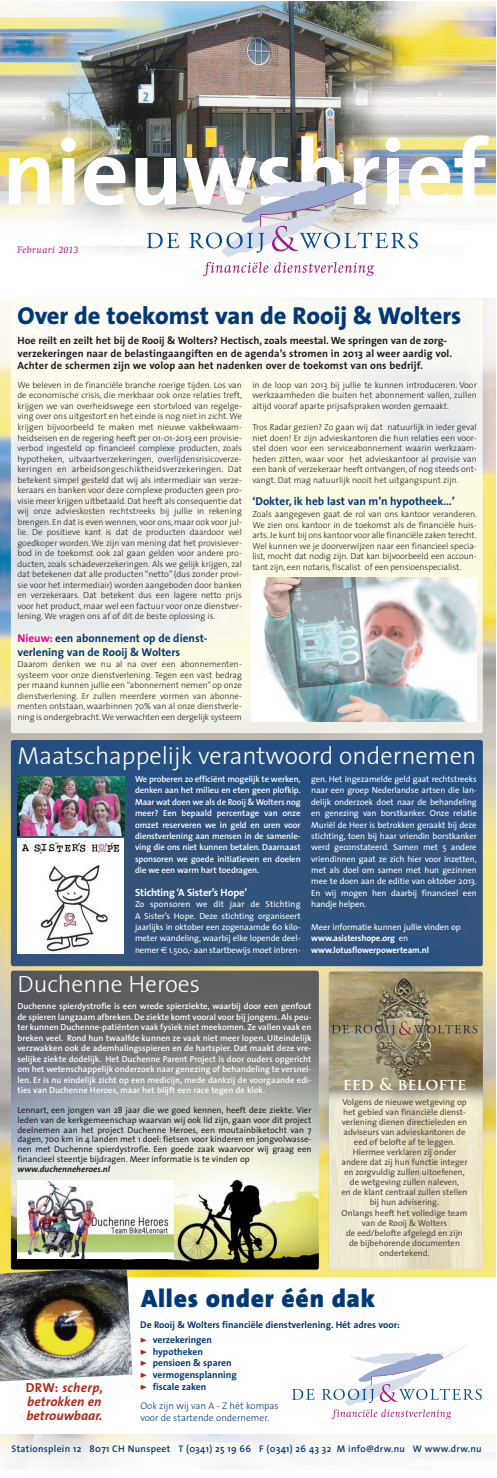
<style>
.page{position:relative;width:497px;height:1478px;background:#fff}
.page>*{position:absolute;margin:0;border:0;box-sizing:border-box;transform-origin:0 0}
.t1{font:700 93.62px "The Sans";color:#fff}
.t2{font:900 25.38px "The Sans";letter-spacing:.03em;color:#013976}
.t3{font:300 24.5px "The Sans";color:#fff}
.t4{font:800 24.5px "The Sans";color:#013976}
.t5{font:300 23.62px "The Sans";color:#fff}
.t6{font:700 15.75px "Trajan Pro";color:#fff}
.t7{font:italic 700 13.12px/14px "The Sans";letter-spacing:.005em;color:#b7261a;text-align:justify}
.t8{font:700 11.38px/13.7px "The Sans";color:#013976}
.t9{font:700 10.5px/12.6px "The Sans";letter-spacing:.01em;color:#231f20}
.t10{font:700 10.5px "The Sans";letter-spacing:-.01em;color:#fff}
.t11{font:italic 9.89px "Swift";letter-spacing:.055em;color:#a31984}
.t12{font:700 9.62px/11.5px "The Sans";color:#013976}
.t13{font:600 9.62px "The Sans";letter-spacing:.03em;color:#013976}
.t14{font:300 9.62px/11.5px "The Sans";color:#013976}
.t15{font:300 8.75px/10.5px "The Sans";color:#231f20;text-align:justify}
.t16{font:600 8.75px/11.4px "The Sans";letter-spacing:-.01em;color:#fff;text-align:justify}
.t17{font:8.75px/11.4px "The Sans";letter-spacing:-.01em;color:#fff;text-align:justify}
.t18{font:8.75px/10.1px "The Sans";letter-spacing:-.005em;color:#524746;text-align:center}
.t19{font:8.75px/9.8px "The Sans";color:#231f20;text-align:justify}
.t20{font:700 8.75px/11.4px "The Sans";letter-spacing:-.01em;color:#fff}
.t21{font:italic 700 8.75px "The Sans";color:#231f20}
.s1{color:#ed028c}
.s2{font-family:"Euro Sans"}
.s3{font-weight:400}
.s4{font-family:"The Sans Bold Caps";font-weight:400;font-style:normal}
.s5{font-family:"The Sans Black Caps";font-weight:400;color:#b7261a}
</style>
<div class="page">
<img style="left:0;top:298px;width:495px;height:978px">
<img style="left:328px;top:972px;width:154px;height:297px;border-radius:2px">
<img style="left:0;top:2px;width:495px;height:252px">
<svg style="left:0;top:242px;width:122px;height:12px"></svg>
<svg style="left:292px;top:1389px;width:22px;height:11px"></svg>
<svg style="left:322px;top:1345px;width:159px;height:74px"></svg>
<img style="left:0;top:1267px;width:132px;height:114px">
<svg style="left:147px;top:233px;width:32px;height:15px"></svg>
<img style="left:189px;top:170px;width:228px;height:106px">
<img style="left:11px;top:299px;width:471px;height:434px">
<img style="left:251px;top:578px;width:225px;height:144px">
<img style="left:11px;top:740px;width:471px;height:226px">
<img style="left:11px;top:970px;width:307px;height:299px;border-radius:2px">
<img style="left:17px;top:839px;width:107px;height:114px">
<img style="left:18px;top:777px;width:107px;height:58px">
<img style="left:18px;top:1181px;width:156px;height:77px">
<h1 class="t1" style="left:2px;top:136px;width:485px">nieuwsbrief</h1>
<p class="t11" style="left:17px;top:244px;width:62px">Februari 2013</p>
<h3 class="t4" style="left:17px;top:307px;width:445px">Over de toekomst van de Rooij &amp; Wolters</h3>
<p class="t9" style="left:17px;top:335px;width:436px">Hoe reilt en zeilt het bij de Rooij &amp; Wolters? Hectisch, zoals meestal. We springen van de zorg&shy;verzekeringen naar de belastingaangiften en de agenda’s stromen in 2013 al weer aardig vol.<br>Achter de schermen zijn we volop aan het nadenken over de toekomst van ons bedrijf.</p>
<p class="t15" style="left:17px;top:381px;width:226px">We beleven in de financiële branche roerige tijden. Los van de economische crisis, die merkbaar ook onze relaties treft, krijgen we van overheidswege een stortvloed van regelge&shy;ving over ons uitgestort en het einde is nog niet in zicht. We krijgen bijvoorbeeld te maken met nieuwe vakbekwaam&shy;heidseisen en de regering heeft per 01-01-2013 een provisie&shy;verbod ingesteld op financieel complexe producten, zoals hypotheken, uitvaartverzekeringen, overlijdensrisicoverze&shy;keringen en arbeidsongeschiktheidsverzekeringen. Dat betekent simpel gesteld dat wij als intermediair van verze&shy;keraars en banken voor deze complexe producten geen pro&shy;visie meer krijgen uitbetaald. Dat heeft als consequentie dat wij onze advieskosten rechtstreeks bij jullie in rekening brengen. En dat is even wennen, voor ons, maar ook voor jul&shy;lie. De positieve kant is dat de producten daardoor wel goedkoper worden. We zijn van mening dat het provisiever&shy;bod in de toekomst ook zal gaan gelden voor andere pro&shy;ducten, zoals schadeverzekeringen. Als we gelijk krijgen, zal dat betekenen dat alle producten “netto” (dus zonder provi&shy;sie voor het intermediair) worden aangeboden door banken en verzekeraars. Dat betekent dus een lagere netto prijs voor het product, maar wel een factuur voor onze dienstver&shy;lening. We vragen ons af of dit de beste oplossing is.</p>
<h3 class="t8" style="left:17px;top:632px;width:192px"><span class="s1">Nieuw:</span> een abonnement op de dienst&shy;verlening van de Rooij &amp; Wolters</h3>
<p class="t15" style="left:17px;top:660px;width:226px">Daarom denken we nu al na over een abonnementen&shy;systeem voor onze dienstverlening. Tegen een vast bedrag per maand kunnen jullie een “abonnement nemen” op onze dienstverlening. Er zullen meerdere vormen van abonne&shy;menten ontstaan, waarbinnen 70% van al onze dienstverle&shy;ning is ondergebracht. We verwachten een dergelijk systeem</p>
<p class="t15" style="left:252px;top:381px;width:226px">in de loop van 2013 bij jullie te kunnen introduceren. Voor werkzaamheden die buiten het abonnement vallen, zullen altijd vooraf aparte prijsafspraken worden gemaakt.</p>
<p class="t15" style="left:252px;top:423px;width:226px">Tros Radar gezien? Zo gaan wij dat natuurlijk in ieder geval niet doen! Er zijn advieskantoren die hun relaties een voor&shy;stel doen voor een serviceabonnement waarin werkzaam&shy;heden zitten, waar voor het advieskantoor al provisie van een bank of verzekeraar heeft ontvangen, of nog steeds ont&shy;vangt. Dat mag natuurlijk nooit het uitgangspunt zijn.</p>
<h3 class="t8" style="left:252px;top:496px;width:204px">‘Dokter, ik heb last van m’n hypotheek…’</h3>
<p class="t15" style="left:252px;top:510px;width:226px">Zoals aangegeven gaat de rol van ons kantoor veranderen.<br>We zien ons kantoor in de toekomst als de financiële huis&shy;arts. Je kunt bij ons kantoor voor alle financiële zaken terecht.<br>Wel kunnen we je doorverwijzen naar een financieel specia&shy;list, mocht dat nodig zijn. Dat kan bijvoorbeeld een accoun&shy;tant zijn, een notaris, fiscalist of een pensioenspecialist.</p>
<h3 class="t3" style="left:17px;top:746px;width:460px">Maatschappelijk verantwoord ondernemen</h3>
<p class="t16" style="left:135px;top:774px;width:167px">We proberen zo efficiënt mogelijk te werken, denken aan het milieu en eten geen plofkip.<br>Maar wat doen we als de Rooij &amp; Wolters nog meer? Een bepaald percentage van onze omzet reserveren we in geld en uren voor dienstverlening aan mensen in de samenle&shy;ving die ons niet kunnen betalen. Daarnaast sponsoren we goede initiatieven en doelen die we een warm hart toedragen.</p>
<p class="t10" style="left:135px;top:888px;width:114px">Stichting ‘A Sister’s Hope’</p>
<p class="t17" style="left:135px;top:899px;width:167px">Zo sponsoren we dit jaar de Stichting A Sister’s Hope. Deze stichting organiseert jaarlijks in oktober een zogenaamde 60 kilo&shy;meter wandeling, waarbij elke lopende deel&shy;nemer <span class="s2">€</span> 1.500,- aan startbewijs moet inbren-</p>
<p class="t17" style="left:311px;top:774px;width:167px">gen. Het ingezamelde geld gaat rechtstreeks naar een groep Nederlandse artsen die lan&shy;delijk onderzoek doet naar de behandeling en genezing van borstkanker. Onze relatie Muriël de Heer is betrokken geraakt bij deze stichting, toen bij haar vriendin borstkanker werd geconstateerd. Samen met 5 andere vriendinnen gaat ze zich hier voor inzetten, met als doel om samen met hun gezinnen mee te doen aan de editie van oktober 2013.<br>En wij mogen hen daarbij financieel een handje helpen.</p>
<p class="t20" style="left:311px;top:922px;width:151px"><span class="s3">Meer informatie kunnen jullie vinden op </span>www.asistershope.org <span class="s3">en </span>www.lotusflowerpowerteam.nl</p>
<h3 class="t5" style="left:17px;top:975px;width:184px">Duchenne Heroes</h3>
<p class="t16" style="left:17px;top:1002px;width:295px;line-height:10.5px">Duchenne spierdystrofie is een wrede spierziekte, waarbij door een genfout de spieren langzaam afbreken. De ziekte komt vooral voor bij jongens. Als peu&shy;ter kunnen Duchenne-patiënten vaak fysiek niet meekomen. Ze vallen vaak en breken veel. Rond hun twaalfde kunnen ze vaak niet meer lopen. Uiteindelijk verzwakken ook de ademhalingsspieren en de hartspier. Dat maakt deze vre&shy;selijke ziekte dodelijk. Het Duchenne Parent Project is door ouders opgericht om het wetenschappelijk onderzoek naar genezing of behandeling te versnel&shy;len. Er is nu eindelijk zicht op een medicijn, mede dankzij de voorgaande edi&shy;ties van Duchenne Heroes, maar het blijft een race tegen de klok.</p>
<p class="t19" style="left:17px;top:1106px;width:295px">Lennart, een jongen van 28 jaar die we goed kennen, heeft deze ziekte. Vier leden van de kerkgemeenschap waarvan wij ook lid zijn, gaan voor dit project deelnemen aan het project Duchenne Heroes, een moutainbiketocht van 7 dagen, 700 km in 4 landen met 1 doel: fietsen voor kinderen en jongvolwasse&shy;nen met Duchenne spierdystrofie. Een goede zaak waarvoor wij graag een financieel steentje bijdragen. Meer informatie is te vinden op</p>
<p class="t21" style="left:17px;top:1165px;width:94px">www.duchenneheroes.nl</p>
<h3 class="t6" style="left:342px;top:1075px;width:125px">EED &amp; BELOFTE</h3>
<p class="t18" style="left:341px;top:1098px;width:128px">Volgens de nieuwe wetgeving op het gebied van financiële dienst&shy;verlening dienen directieleden en adviseurs van advieskantoren de eed of belofte af te leggen.<br>Hiermee verklaren zij onder andere dat zij hun functie integer en zorgvuldig zullen uitoefenen, de wetgeving zullen naleven,<br>en de klant centraal zullen stellen bij hun advisering.<br>Onlangs heeft het volledige team van de Rooij &amp; Wolters<br>de eed/belofte afgelegd en zijn de bijbehorende documenten ondertekend.</p>
<h3 class="t7" style="left:26px;top:1382px;width:78px"><span class="s4">DRW:</span> scherp, betrokken en betrouwbaar.</h3>
<h2 class="t2" style="left:141px;top:1288px;width:235px">Alles onder één dak</h2>
<p class="t12" style="left:140px;top:1318px;width:261px;line-height:15px">De Rooij &amp; Wolters financiële dienstverlening. Hét adres voor: <span class="s5">&gt;</span> verzekeringen</p>
<p class="t12" style="left:140px;top:1347px;width:98px"><span class="s5">&gt;</span> hypotheken<br><span class="s5">&gt;</span> pensioen &amp; sparen <span class="s5">&gt;</span> vermogensplanning <span class="s5">&gt;</span> fiscale zaken</p>
<p class="t14" style="left:140px;top:1401px;width:140px">Ook zijn wij van A - Z hét kompas voor de startende ondernemer.</p>
<p class="t13" style="left:12px;top:1445px;width:471px">Stationsplein 12 8071 CH Nunspeet T (0341) 25 19 66 F (0341) 26 43 32 M info@drw.nu W www.drw.nu</p>
</div>
